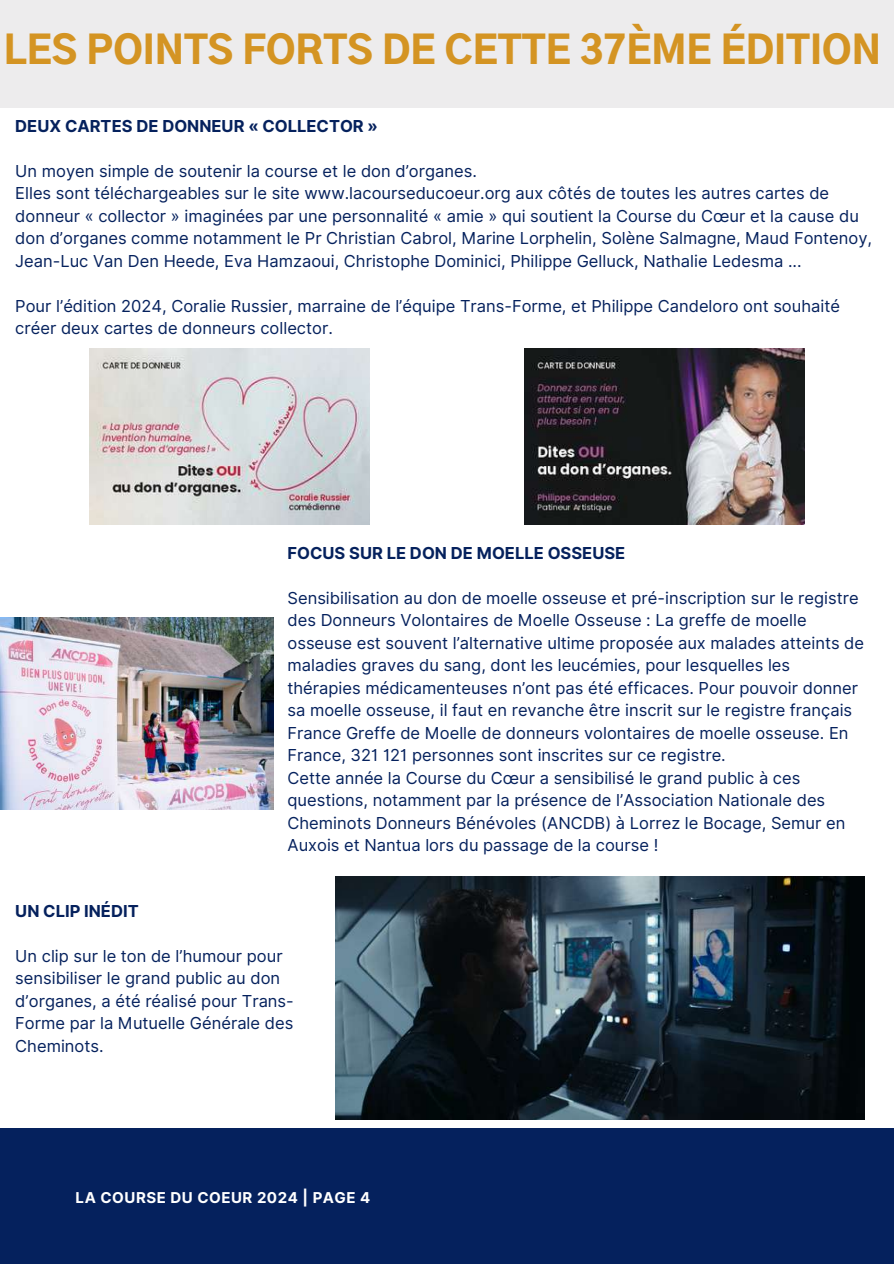
<style>
.page{position:relative;width:894px;height:1264px;background:#fff}
.page>*{position:absolute;margin:0;border:0;box-sizing:border-box;transform-origin:0 0}
.t1{font:900 38.25px "Gothic A1";color:#d49423}
.t2{font:16.5px/22.5px "Inter";color:#05215d}
.t3{font:700 16.5px "Inter";color:#05215d}
.t4{font:700 15px "Inter";letter-spacing:.035em;color:#fff}
</style>
<div class="page">
<div style="left:0;top:0;width:893px;height:108px;background:#edeced"></div>
<div style="left:0;top:1128px;width:893px;height:135px;background:#05215d"></div>
<img style="left:0;top:618px;width:273px;height:191px">
<img style="left:89px;top:349px;width:280px;height:175px">
<img style="left:524px;top:349px;width:280px;height:175px">
<img style="left:335px;top:876px;width:528px;height:243px">
<h1 class="t1" style="left:4px;top:33px;width:878px">LES POINTS FORTS DE CETTE 37ÈME ÉDITION</h1>
<p class="t3" style="left:15px;top:116px;width:364px">DEUX CARTES DE DONNEUR « COLLECTOR »</p>
<p class="t2" style="left:15px;top:159px;width:858px">Un moyen simple de soutenir la course et le don d’organes.<br>Elles sont téléchargeables sur le site www.lacourseducoeur.org aux côtés de toutes les autres cartes de donneur « collector » imaginées par une personnalité « amie » qui soutient la Course du Cœur et la cause du don d’organes comme notamment le Pr Christian Cabrol, Marine Lorphelin, Solène Salmagne, Maud Fontenoy, Jean-Luc Van Den Heede, Eva Hamzaoui, Christophe Dominici, Philippe Gelluck, Nathalie Ledesma ...</p>
<p class="t2" style="left:15px;top:294px;width:825px">Pour l’édition 2024, Coralie Russier, marraine de l’équipe Trans-Forme, et Philippe Candeloro ont souhaité créer deux cartes de donneurs collector.</p>
<p class="t3" style="left:287px;top:543px;width:339px">FOCUS SUR LE DON DE MOELLE OSSEUSE</p>
<p class="t2" style="left:287px;top:586px;width:578px">Sensibilisation au don de moelle osseuse et pré-inscription sur le registre des Donneurs Volontaires de Moelle Osseuse : La greffe de moelle osseuse est souvent l’alternative ultime proposée aux malades atteints de maladies graves du sang, dont les leucémies, pour lesquelles les thérapies médicamenteuses n’ont pas été efficaces. Pour pouvoir donner sa moelle osseuse, il faut en revanche être inscrit sur le registre français France Greffe de Moelle de donneurs volontaires de moelle osseuse. En France, 321 121 personnes sont inscrites sur ce registre.<br>Cette année la Course du Cœur a sensibilisé le grand public à ces questions, notamment par la présence de l’Association Nationale des Cheminots Donneurs Bénévoles (ANCDB) à Lorrez le Bocage, Semur en Auxois et Nantua lors du passage de la course !</p>
<p class="t3" style="left:15px;top:900px;width:125px">UN CLIP INÉDIT</p>
<p class="t2" style="left:15px;top:944px;width:280px">Un clip sur le ton de l’humour pour sensibiliser le grand public au don d’organes, a été réalisé pour Trans-<br>Forme par la Mutuelle Générale des<br>Cheminots.</p>
<p class="t4" style="left:76px;top:1188px;width:296px">LA COURSE DU COEUR 2024 | PAGE 4</p>
</div>
